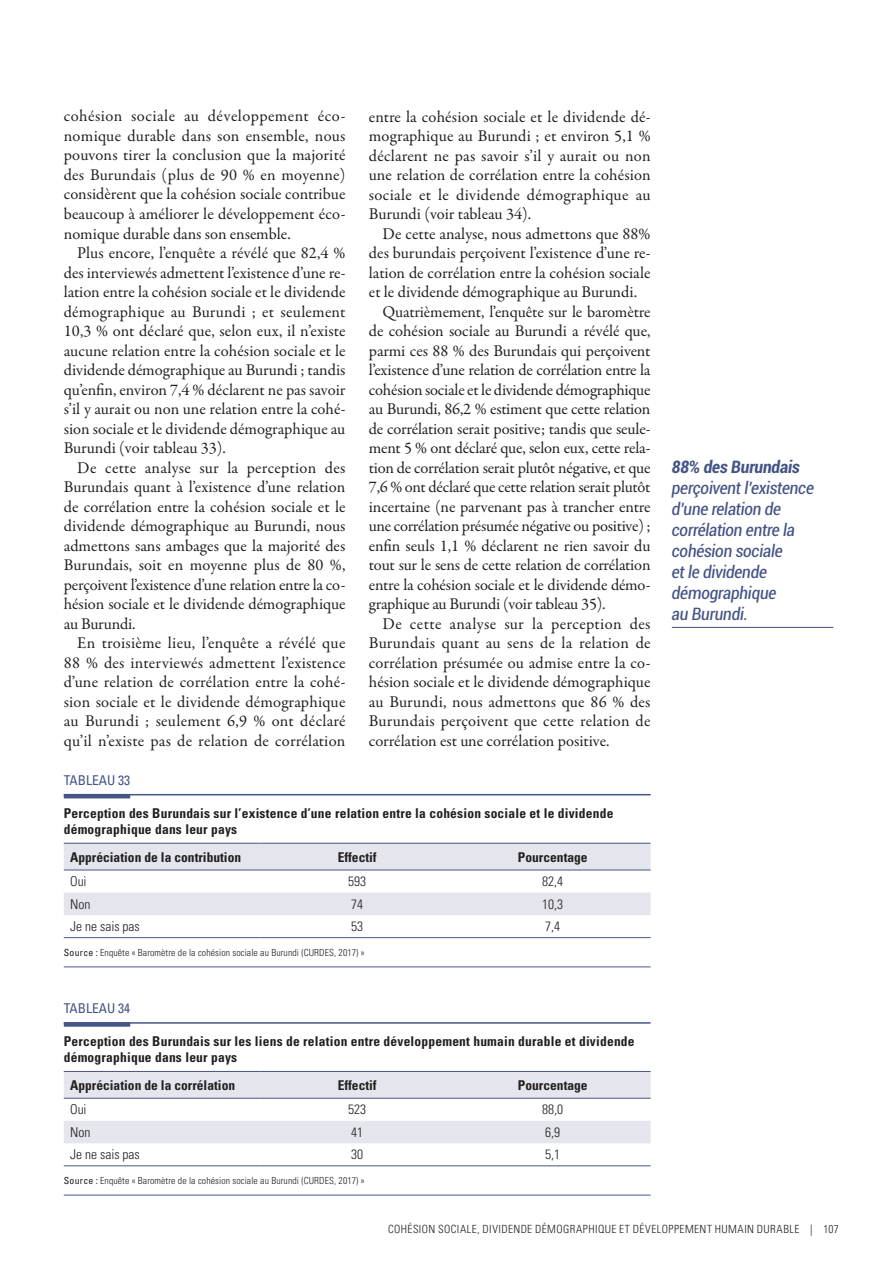
<style>
.page{position:relative;width:893px;height:1263px;background:#fff}
.page>*{position:absolute;margin:0;border:0;box-sizing:border-box;transform-origin:0 0}
.t1{font:italic condensed 18px/21px "Roboto";letter-spacing:-.015em;color:#435385}
.t2{font:italic 700 condensed 18px "Roboto";letter-spacing:-.01em;color:#435385}
.t3{font:16.5px/19.5px "Garamond Premr Pro";letter-spacing:-.005em;color:#231f20;text-align:justify}
.t4{font:16.5px "Garamond Premr Pro";letter-spacing:.015em;color:#231f20}
.t5{font:16.5px "Garamond Premr Pro";letter-spacing:.025em;color:#231f20}
.t6{font:700 condensed 13.5px/16.2px "Univers LT Std";letter-spacing:.015em;color:#231f20}
.t7{font:300 condensed 13.5px "Univers LT Std";color:#231f20}
.t8{font:condensed 13.5px "Univers LT Std";color:#465587}
.t9{font:300 condensed 11.25px "Univers LT Std";letter-spacing:.04em;color:#231f20}
.t10{font:300 condensed 9.75px "Univers LT Std";letter-spacing:.01em;color:#231f20}
.s1{font-weight:400}
</style>
<div class="page">
<hr style="left:64px;top:794px;width:587px;height:1px;background:#465587">
<hr style="left:64px;top:794px;width:66px;height:4px;background:#465587">
<hr style="left:64px;top:966px;width:587px;height:1px;background:#465587">
<svg style="left:64px;top:844px;width:587px;height:71px"></svg>
<hr style="left:64px;top:937px;width:195px;height:1px;background:#465587">
<hr style="left:259px;top:937px;width:196px;height:1px;background:#465587">
<hr style="left:455px;top:937px;width:196px;height:1px;background:#465587">
<hr style="left:64px;top:843px;width:195px;height:1px;background:#465587">
<hr style="left:259px;top:843px;width:196px;height:1px;background:#465587">
<hr style="left:455px;top:843px;width:196px;height:1px;background:#465587">
<hr style="left:64px;top:870px;width:195px;height:1px;background:#465587">
<hr style="left:259px;top:870px;width:196px;height:1px;background:#465587">
<hr style="left:455px;top:870px;width:196px;height:1px;background:#465587">
<hr style="left:64px;top:1022px;width:587px;height:2px;background:#465587">
<div style="left:64px;top:1022px;width:66px;height:5px;background:#465587"></div>
<hr style="left:64px;top:1195px;width:587px;height:1px;background:#465587">
<svg style="left:64px;top:1072px;width:587px;height:71px"></svg>
<hr style="left:64px;top:1165px;width:195px;height:1px;background:#465587">
<hr style="left:259px;top:1165px;width:196px;height:1px;background:#465587">
<hr style="left:455px;top:1165px;width:196px;height:1px;background:#465587">
<hr style="left:64px;top:1071px;width:195px;height:1px;background:#465587">
<hr style="left:259px;top:1071px;width:196px;height:1px;background:#465587">
<hr style="left:455px;top:1071px;width:196px;height:1px;background:#465587">
<hr style="left:64px;top:1098px;width:195px;height:1px;background:#465587">
<hr style="left:259px;top:1098px;width:196px;height:1px;background:#465587">
<hr style="left:455px;top:1098px;width:196px;height:1px;background:#465587">
<hr style="left:672px;top:627px;width:161px;height:1px;background:#435385">
<p class="t3" style="left:64px;top:107px;width:283px">cohésion sociale au développement éco&shy;nomique durable dans son ensemble, nous pouvons tirer la conclusion que la majorité des Burundais (plus de 90 % en moyenne) considèrent que la cohésion sociale contribue beaucoup à améliorer le développement éco&shy;nomique durable dans son ensemble.</p>
<p class="t3" style="left:64px;top:243px;width:283px;text-indent:13px">Plus encore, l’enquête a révélé que 82,4 % des interviewés admettent l’existence d’une re&shy;lation entre la cohésion sociale et le dividende démographique au Burundi ; et seulement 10,3 % ont déclaré que, selon eux, il n’existe aucune relation entre la cohésion sociale et le dividende démographique au Burundi ; tandis qu’enfin, environ 7,4 % déclarent ne pas savoir s’il y aurait ou non une relation entre la cohé&shy;sion sociale et le dividende démographique au Burundi (voir tableau 33).</p>
<p class="t3" style="left:64px;top:458px;width:283px;text-indent:13px">De cette analyse sur la perception des Burundais quant à l’existence d’une relation de corrélation entre la cohésion sociale et le dividende démographique au Burundi, nous admettons sans ambages que la majorité des Burundais, soit en moyenne plus de 80 %, perçoivent l’existence d’une relation entre la co&shy;hésion sociale et le dividende démographique au Burundi.</p>
<p class="t3" style="left:64px;top:633px;width:283px;text-indent:13px">En troisième lieu, l’enquête a révélé que 88 % des interviewés admettent l’existence d’une relation de corrélation entre la cohé&shy;sion sociale et le dividende démographique au Burundi ; seulement 6,9 % ont déclaré qu’il n’existe pas de relation de corrélation</p>
<p class="t3" style="left:369px;top:107px;width:283px">entre la cohésion sociale et le dividende dé&shy;mographique au Burundi ; et environ 5,1 % déclarent ne pas savoir s’il y aurait ou non une relation de corrélation entre la cohésion sociale et le dividende démographique au Burundi (voir tableau 34).</p>
<p class="t3" style="left:382px;top:224px;width:270px">De cette analyse, nous admettons que 88%</p>
<p class="t3" style="left:369px;top:244px;width:283px">des burundais perçoivent l’existence d’une re-</p>
<p class="t3" style="left:369px;top:263px;width:283px">lation de corrélation entre la cohésion sociale</p>
<p class="t3" style="left:369px;top:283px;width:270px">et le dividende démographique au Burundi.</p>
<p class="t3" style="left:382px;top:302px;width:270px">Quatrièmement, l’enquête sur le baromètre</p>
<p class="t3" style="left:369px;top:322px;width:283px">de cohésion sociale au Burundi a révélé que,</p>
<p class="t3" style="left:369px;top:341px;width:283px">parmi ces 88 % des Burundais qui perçoivent</p>
<p class="t3" style="left:369px;top:361px;width:283px">l’existence d’une relation de corrélation entre la</p>
<p class="t3" style="left:369px;top:380px;width:283px">cohésion sociale et le dividende démographique</p>
<p class="t3" style="left:369px;top:400px;width:283px">au Burundi, 86,2 % estiment que cette relation</p>
<p class="t3" style="left:369px;top:419px;width:283px">de corrélation serait positive; tandis que seule-</p>
<p class="t3" style="left:369px;top:439px;width:283px">ment 5 % ont déclaré que, selon eux, cette rela-</p>
<p class="t3" style="left:369px;top:458px;width:283px">tion de corrélation serait plutôt négative, et que</p>
<p class="t3" style="left:369px;top:478px;width:283px">7,6 % ont déclaré que cette relation serait plutôt</p>
<p class="t3" style="left:369px;top:497px;width:283px">incertaine (ne parvenant pas à trancher entre</p>
<p class="t3" style="left:369px;top:517px;width:283px">une corrélation présumée négative ou positive) ;</p>
<p class="t3" style="left:369px;top:536px;width:283px">enfin seuls 1,1 % déclarent ne rien savoir du</p>
<p class="t3" style="left:369px;top:556px;width:283px">tout sur le sens de cette relation de corrélation</p>
<p class="t3" style="left:369px;top:575px;width:283px">entre la cohésion sociale et le dividende démo-</p>
<p class="t3" style="left:369px;top:595px;width:238px">graphique au Burundi (voir tableau 35).</p>
<p class="t5" style="left:382px;top:613px;width:270px">De cette analyse sur la perception des</p>
<p class="t4" style="left:369px;top:633px;width:283px">Burundais quant au sens de la relation de</p>
<p class="t3" style="left:369px;top:653px;width:283px">corrélation présumée ou admise entre la co-</p>
<p class="t3" style="left:369px;top:673px;width:283px">hésion sociale et le dividende démographique</p>
<p class="t3" style="left:369px;top:692px;width:283px">au Burundi, nous admettons que 86 % des</p>
<p class="t3" style="left:369px;top:712px;width:283px">Burundais perçoivent que cette relation de</p>
<p class="t3" style="left:369px;top:731px;width:242px">corrélation est une corrélation positive.</p>
<p class="t8" style="left:64px;top:772px;width:68px">TABLEAU 33</p>
<p class="t6" style="left:64px;top:805px;width:551px">Perception des Burundais sur l’existence d’une relation entre la cohésion sociale et le dividende démographique dans leur pays</p>
<p class="t6" style="left:70px;top:848px;width:173px">Appréciation de la contribution</p>
<p class="t6" style="left:338px;top:848px;width:41px">Effectif</p>
<p class="t6" style="left:518px;top:848px;width:71px">Pourcentage</p>
<p class="t7" style="left:70px;top:873px;width:18px">Oui</p>
<p class="t7" style="left:348px;top:873px;width:19px">593</p>
<p class="t7" style="left:542px;top:873px;width:22px">82,4</p>
<p class="t7" style="left:70px;top:896px;width:22px">Non</p>
<p class="t7" style="left:351px;top:896px;width:13px">74</p>
<p class="t7" style="left:542px;top:896px;width:22px">10,3</p>
<p class="t7" style="left:70px;top:918px;width:71px">Je ne sais pas</p>
<p class="t7" style="left:351px;top:918px;width:13px">53</p>
<p class="t7" style="left:545px;top:918px;width:16px">7,4</p>
<p class="t10" style="left:64px;top:947px;width:302px"><span class="s1">Source :</span> Enquête « Baromètre de la cohésion sociale au Burundi (CURDES, 2017) »</p>
<p class="t8" style="left:64px;top:1000px;width:68px">TABLEAU 34</p>
<p class="t6" style="left:64px;top:1033px;width:572px">Perception des Burundais sur les liens de relation entre développement humain durable et dividende démographique dans leur pays</p>
<p class="t6" style="left:70px;top:1077px;width:166px">Appréciation de la corrélation</p>
<p class="t6" style="left:338px;top:1077px;width:41px">Effectif</p>
<p class="t6" style="left:518px;top:1077px;width:71px">Pourcentage</p>
<p class="t7" style="left:70px;top:1101px;width:18px">Oui</p>
<p class="t7" style="left:348px;top:1101px;width:19px">523</p>
<p class="t7" style="left:542px;top:1101px;width:22px">88,0</p>
<p class="t7" style="left:70px;top:1124px;width:22px">Non</p>
<p class="t7" style="left:351px;top:1124px;width:13px">41</p>
<p class="t7" style="left:545px;top:1124px;width:16px">6,9</p>
<p class="t7" style="left:70px;top:1146px;width:71px">Je ne sais pas</p>
<p class="t7" style="left:351px;top:1146px;width:13px">30</p>
<p class="t7" style="left:545px;top:1146px;width:16px">5,1</p>
<p class="t10" style="left:64px;top:1175px;width:302px"><span class="s1">Source :</span> Enquête « Baromètre de la cohésion sociale au Burundi (CURDES, 2017) »</p>
<p class="t2" style="left:672px;top:454px;width:130px">88% des Burundais</p>
<p class="t1" style="left:672px;top:476px;width:144px">perçoivent l’existence d’une relation de corrélation entre la cohésion sociale<br>et le dividende démographique<br>au Burundi.</p>
<p class="t9" style="left:388px;top:1222px;width:452px">COHÉSION SOCIALE, DIVIDENDE DÉMOGRAPHIQUE ET DÉVELOPPEMENT HUMAIN DURABLE | 107</p>
</div>
